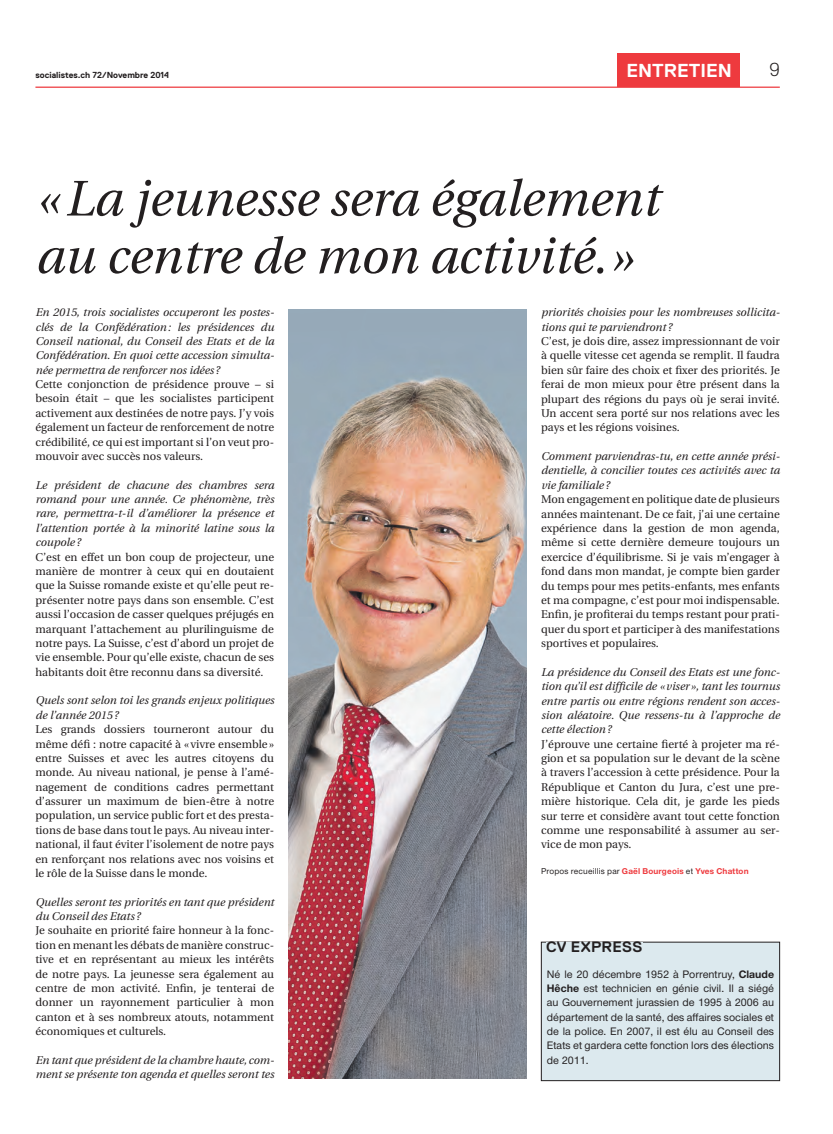
<style>
.page{position:relative;width:833px;height:1134px;background:#fff}
.page>*{position:absolute;margin:0;border:0;box-sizing:border-box;transform-origin:0 0}
.t1{font:italic 50px/57.5px "Utopia";color:#231f20}
.t2{font:700 18.75px "Replica";color:#fff}
.t3{font:300 18.75px "Replica";color:#231f20}
.t4{font:700 15px "Replica";letter-spacing:.02em;color:#231f20}
.t5{font:11.25px/14.4px "Utopia";color:#231f20;text-align:justify}
.t6{font:italic 11.25px/14.4px "Utopia";color:#231f20;text-align:justify}
.t7{font:500 11.25px/14.4px "Nimbus San Nov";color:#231f20;text-align:justify}
.t8{font:700 8.75px "Nimbus San Nov";letter-spacing:.02em;color:#ee3a3e}
.t9{font:700 8.75px "Replica";color:#231f20}
.s1{font-weight:500;color:#231f20}
.s2{font-weight:700}
</style>
<div class="page">
<hr style="left:35px;top:87px;width:745px;height:1px;background:#ee3a3e">
<div style="left:617px;top:54px;width:122px;height:33px;background:#ee3a3e"></div>
<img style="left:288px;top:309px;width:239px;height:769px">
<div style="left:541px;top:942px;width:238px;height:139px;background:#dce9ee"></div>
<div style="left:541px;top:942px;width:239px;height:139px;border:1px solid #231f20"></div>
<div style="left:546px;top:942px;width:96px;height:18px;background:#dce9ee"></div>
<p class="t9" style="left:35px;top:70px;width:135px">socialistes.ch 72/Novembre 2014</p>
<h2 class="t2" style="left:626px;top:61px;width:107px">ENTRETIEN</h2>
<h2 class="t3" style="left:769px;top:59px;width:12px">9</h2>
<h1 class="t1" style="left:35px;top:171px;width:625px">«La jeunesse sera également au centre de mon activité.»</h1>
<p class="t6" style="left:35px;top:305px;width:240px">En 2015, trois socialistes occuperont les postes&shy;clés de la Confédération: les présidences du Conseil national, du Conseil des Etats et de la Confédération. En quoi cette accession simulta&shy;née permettra de renforcer nos idées ?</p>
<p class="t5" style="left:35px;top:377px;width:240px">Cette conjonction de présidence prouve – si besoin était – que les socialistes participent activement aux destinées de notre pays. J’y vois également un facteur de renforcement de notre crédibilité, ce qui est important si l’on veut pro&shy;mouvoir avec succès nos valeurs.</p>
<p class="t6" style="left:35px;top:478px;width:240px">Le président de chacune des chambres sera romand pour une année. Ce phénomène, très rare, permettra-t-il d’améliorer la présence et l’attention portée à la minorité latine sous la coupole ?</p>
<p class="t5" style="left:35px;top:550px;width:240px">C’est en effet un bon coup de projecteur, une manière de montrer à ceux qui en doutaient que la Suisse romande existe et qu’elle peut re&shy;présenter notre pays dans son ensemble. C’est aussi l’occasion de casser quelques préjugés en marquant l’attachement au plurilinguisme de notre pays. La Suisse, c’est d’abord un projet de vie ensemble. Pour qu’elle existe, chacun de ses habitants doit être reconnu dans sa diversité.</p>
<p class="t6" style="left:35px;top:693px;width:240px">Quels sont selon toi les grands enjeux politiques de l’année 2015?</p>
<p class="t5" style="left:35px;top:722px;width:240px">Les grands dossiers tourneront autour du même défi : notre capacité à « vivre ensemble» entre Suisses et avec les autres citoyens du monde. Au niveau national, je pense à l’amé&shy;nagement de conditions cadres permettant d’assurer un maximum de bien-être à notre population, un service public fort et des presta&shy;tions de base dans tout le pays. Au niveau inter&shy;national, il faut éviter l’isolement de notre pays en renforçant nos relations avec nos voisins et le rôle de la Suisse dans le monde.</p>
<p class="t6" style="left:35px;top:895px;width:240px">Quelles seront tes priorités en tant que président du Conseil des Etats ?</p>
<p class="t5" style="left:35px;top:924px;width:240px">Je souhaite en priorité faire honneur à la fonc&shy;tion en menant les débats de manière construc&shy;tive et en représentant au mieux les intérêts de notre pays. La jeunesse sera également au centre de mon activité. Enfin, je tenterai de donner un rayonnement particulier à mon canton et à ses nombreux atouts, notamment économiques et culturels.</p>
<p class="t6" style="left:35px;top:1053px;width:240px">En tant que président de la chambre haute, com&shy;ment se présente ton agenda et quelles seront tes</p>
<p class="t6" style="left:541px;top:305px;width:240px">priorités choisies pour les nombreuses sollicita&shy;tions qui te parviendront ?</p>
<p class="t5" style="left:541px;top:334px;width:240px">C’est, je dois dire, assez impressionnant de voir à quelle vitesse cet agenda se remplit. Il faudra bien sûr faire des choix et fixer des priorités. Je ferai de mon mieux pour être présent dans la plupart des régions du pays où je serai invité.<br>Un accent sera porté sur nos relations avec les pays et les régions voisines.</p>
<p class="t6" style="left:541px;top:449px;width:240px">Comment parviendras-tu, en cette année prési&shy;dentielle, à concilier toutes ces activités avec ta vie familiale ?</p>
<p class="t5" style="left:541px;top:492px;width:240px">Mon engagement en politique date de plusieurs années maintenant. De ce fait, j’ai une certaine expérience dans la gestion de mon agenda, même si cette dernière demeure toujours un exercice d’équilibrisme. Si je vais m’engager à fond dans mon mandat, je compte bien garder du temps pour mes petits-enfants, mes enfants et ma compagne, c’est pour moi indispensable.<br>Enfin, je profiterai du temps restant pour prati&shy;quer du sport et participer à des manifestations sportives et populaires.</p>
<p class="t6" style="left:541px;top:665px;width:240px">La présidence du Conseil des Etats est une fonc&shy;tion qu’il est difficile de «viser », tant les tournus entre partis ou entre régions rendent son acces&shy;sion aléatoire. Que ressens-tu à l’approche de cette élection?</p>
<p class="t5" style="left:541px;top:737px;width:240px">J’éprouve une certaine fierté à projeter ma ré&shy;gion et sa population sur le devant de la scène à travers l’accession à cette présidence. Pour la République et Canton du Jura, c’est une pre&shy;mière historique. Cela dit, je garde les pieds sur terre et considère avant tout cette fonction comme une responsabilité à assumer au ser&shy;vice de mon pays.</p>
<p class="t8" style="left:541px;top:866px;width:209px"><span class="s1">Propos recueillis par</span> Gaël Bourgeois <span class="s1">et</span> Yves Chatton</p>
<h3 class="t4" style="left:546px;top:939px;width:98px">CV EXPRESS</h3>
<p class="t7" style="left:547px;top:966px;width:229px">Né le 20 décembre 1952 à Porrentruy, <span class="s2">Claude Hêche</span> est technicien en génie civil. Il a siégé au Gouvernement jurassien de 1995 à 2006 au département de la santé, des affaires sociales et de la police. En 2007, il est élu au Conseil des Etats et gardera cette fonction lors des élections de 2011.</p>
</div>
